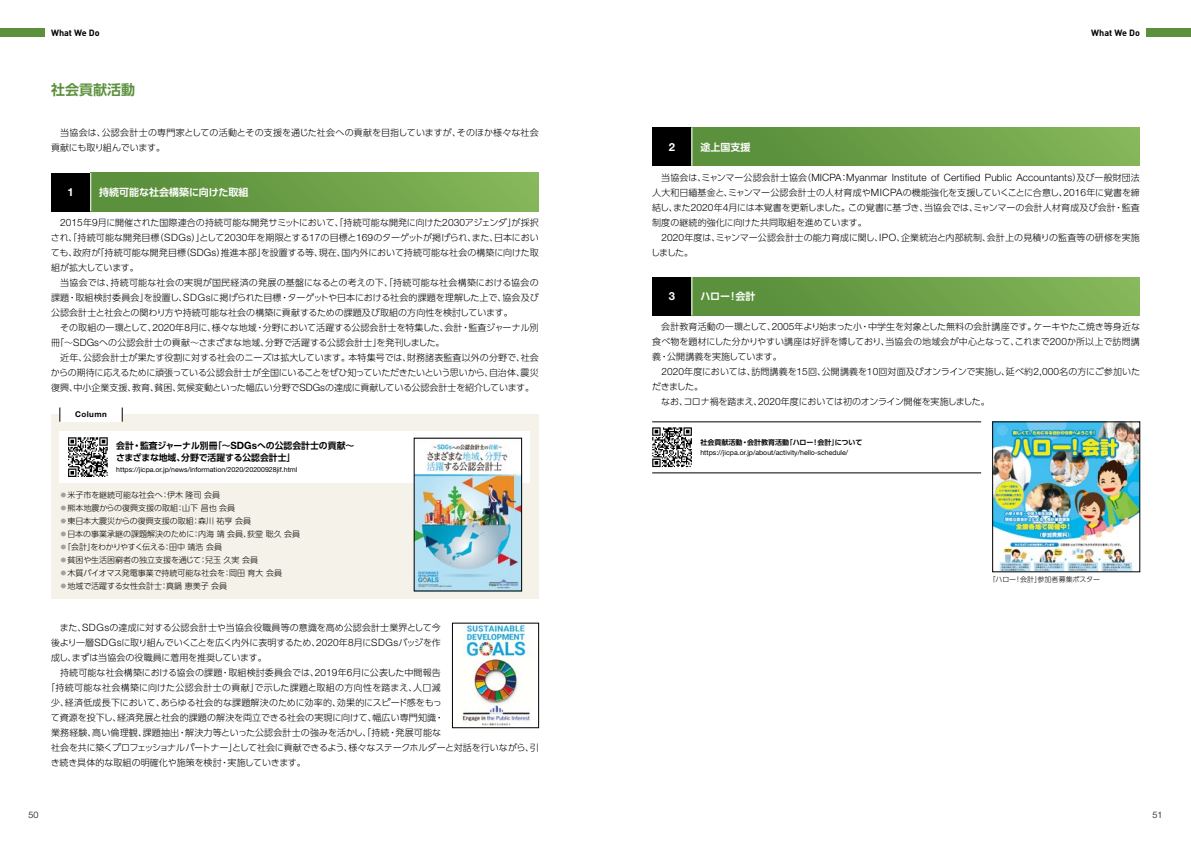
<style>
.page{position:relative;width:1191px;height:842px;background:#fff}
.page>*{position:absolute;margin:0;border:0;box-sizing:border-box;transform-origin:0 0}
.t1{font:700 14px "UD Shin Go Pr 6 De";color:#5b903d}
.t2{font:700 11.2px "Helvetica Neue LT Pro";color:#fff}
.t3{font:300 10.1px "Helvetica Neue LT Pro";letter-spacing:.01em;color:#000}
.t4{font:700 10px "UD Shin Go Pr 6 De";color:#fff}
.t5{font:300 9px/15px "UD Shin Go Pr 6";color:#000}
.t6{font:300 9px/15px "UD Shin Go Pr 6";letter-spacing:-.02em;color:#000}
.t7{font:700 9px/12px "UD Shin Go Pr 6 De";color:#000}
.t8{font:300 9px "UD Shin Go Pr 6";letter-spacing:-.035em;color:#000}
.t9{font:300 9px "UD Shin Go Pr 6";letter-spacing:.04em;color:#000}
.t10{font:700 9px "DINOT";color:#000}
.t11{font:300 9px "Helvetica Neue LT Pro";color:#000}
.t12{font:300 8px/13px "UD Shin Go Pr 6";color:#000}
.t13{font:700 8px "Helvetica Neue LT Pro";letter-spacing:.05em;color:#000}
.t14{font:7px "Helvetica Neue LT Pro";color:#000}
.t15{font:700 7px "UD Shin Go Pr 6 De";color:#000}
.t16{font:300 7px "UD Shin Go Pr 6";letter-spacing:-.02em;color:#000}
.s1{font-family:"Helvetica Neue LT Pro";font-size:10.1px}
.s2{color:#9fa0a0}
.s3{font-family:"UD Shin Go Pr 6";font-size:9px}
</style>
<div class="page">
<div style="left:51px;top:173px;width:40px;height:38px;background:#000"></div>
<div style="left:91px;top:173px;width:448px;height:38px;background:linear-gradient(to right,#558a38,#85b659)"></div>
<hr style="left:90px;top:173px;width:1px;height:38px;background:#fff">
<div style="left:652px;top:128px;width:40px;height:38px;background:#000"></div>
<div style="left:692px;top:128px;width:448px;height:38px;background:linear-gradient(to right,#558a38,#85b659)"></div>
<hr style="left:691px;top:128px;width:1px;height:38px;background:#fff">
<div style="left:652px;top:277px;width:40px;height:38px;background:#000"></div>
<div style="left:692px;top:277px;width:448px;height:38px;background:linear-gradient(to right,#558a38,#85b659)"></div>
<hr style="left:691px;top:277px;width:1px;height:38px;background:#fff">
<div style="left:51px;top:415px;width:488px;height:184px;background:#f5f2e9"></div>
<div style="left:60px;top:407px;width:62px;height:15px;background:#fff"></div>
<svg style="left:60px;top:407px;width:1px;height:15px"></svg>
<svg style="left:122px;top:407px;width:1px;height:15px"></svg>
<div style="left:60px;top:432px;width:470px;height:51px;background:#fff"></div>
<svg style="left:68px;top:437px;width:40px;height:40px"></svg>
<img style="left:416px;top:443px;width:104px;height:146px">
<div style="left:414px;top:438px;width:108px;height:153px;border:1px solid #000"></div>
<img style="left:462px;top:625px;width:68px;height:101px">
<div style="left:452px;top:623px;width:87px;height:105px;border:1px solid #000"></div>
<hr style="left:652px;top:422px;width:329px;height:1px;background:#000">
<hr style="left:652px;top:473px;width:329px;height:1px;background:#000">
<svg style="left:652px;top:427px;width:40px;height:40px"></svg>
<div style="left:1145px;top:28px;width:46px;height:9px;background:#5b903d"></div>
<div style="left:0;top:28px;width:45px;height:9px;background:#5b903d"></div>
<img style="left:994px;top:424px;width:144px;height:146px">
<div style="left:992px;top:422px;width:148px;height:150px;border:1px solid #000"></div>
<p class="t10" style="left:51px;top:26px;width:50px">What We Do</p>
<p class="t10" style="left:1091px;top:26px;width:50px">What We Do</p>
<h1 class="t1" style="left:51px;top:78px;width:86px">社会貢献活動</h1>
<p class="t5" style="left:51px;top:124px;width:489px">　当協会は、公認会計士の専門家としての活動とその支援を通じた社会への貢献を目指していますが、そのほか様々な社会貢献にも取り組んでいます。</p>
<p class="t2" style="left:68px;top:185px;width:8px">1</p>
<p class="t4" style="left:99px;top:184px;width:151px">持続可能な社会構築に向けた取組</p>
<p class="t5" style="left:51px;top:215px;width:489px;text-indent:9px"><span class="s1">2015</span>年<span class="s1">9</span>月に開催された国際連合の持続可能な開発サミットにおいて、「持続可能な開発に向けた<span class="s1">2030</span>アジェンダ」が採択され、「持続可能な開発目標（<span class="s1">SDGs</span>）」として<span class="s1">2030</span>年を期限とする<span class="s1">17</span>の目標と<span class="s1">169</span>のターゲットが掲げられ、また、日本においても、政府が「持続可能な開発目標（<span class="s1">SDGs</span>）推進本部」を設置する等、現在、国内外において持続可能な社会の構築に向けた取組が拡大しています。<br>　当協会では、持続可能な社会の実現が国民経済の発展の基盤になるとの考えの下、「持続可能な社会構築における協会の課題・取組検討委員会」を設置し、<span class="s1">SDGs</span>に掲げられた目標・ターゲットや日本における社会的課題を理解した上で、協会及び公認会計士と社会との関わり方や持続可能な社会の構築に貢献するための課題及び取組の方向性を検討しています。<br>　その取組の一環として、<span class="s1">2020</span>年<span class="s1">8</span>月に、様々な地域・分野において活躍する公認会計士を特集した、会計・監査ジャーナル別冊「～<span class="s1">SDGs</span>への公認会計士の貢献～さまざまな地域、分野で活躍する公認会計士」を発刊しました。<br>　近年、公認会計士が果たす役割に対する社会のニーズは拡大しています。本特集号では、財務諸表監査以外の分野で、社会からの期待に応えるために頑張っている公認会計士が全国にいることをぜひ知っていただきたいという思いから、自治体、震災復興、中小企業支援、教育、貧困、気候変動といった幅広い分野で<span class="s1">SDGs</span>の達成に貢献している公認会計士を紹介しています。</p>
<p class="t13" style="left:75px;top:410px;width:33px">Column</p>
<p class="t7" style="left:116px;top:440px;width:240px">会計・監査ジャーナル別冊「～<span class="s1">SDGs</span>への公認会計士の貢献～さまざまな地域、分野で活躍する公認会計士」</p>
<p class="t14" style="left:116px;top:465px;width:183px">https://jicpa.or.jp/news/information/2020/20200928jif.html</p>
<p class="t12" style="left:60px;top:488px;width:242px"><span class="s2">⃝</span>米子市を継続可能な社会へ：伊木隆司会員<br><span class="s2">⃝</span>熊本地震からの復興支援の取組：山下昌也会員<br><span class="s2">⃝</span>東日本大震災からの復興支援の取組：森川祐亨会員<br><span class="s2">⃝</span>日本の事業承継の課題解決のために：内海靖会員、荻堂聡久会員<span class="s2">⃝</span>「会計」をわかりやすく伝える：田中靖浩会員<br><span class="s2">⃝</span>貧困や生活困窮者の独立支援を通じて：兒玉久実会員<br><span class="s2">⃝</span>木質バイオマス発電事業で持続可能な社会を：岡田育大会員<br><span class="s2">⃝</span>地域で活躍する女性会計士：真鍋恵美子会員</p>
<p class="t5" style="left:51px;top:620px;width:391px">　また、<span class="s1">SDGs</span>の達成に対する公認会計士や当協会役職員等の意識を高め公認会計士業界として今</p>
<p class="t8" style="left:51px;top:635px;width:391px">後より一層<span class="s1">SDGs</span>に取り組んでいくことを広く内外に表明するため、<span class="s1">2020</span>年<span class="s1">8</span>月に<span class="s1">SDGs</span>バッジを作</p>
<p class="t5" style="left:51px;top:650px;width:217px">成し、まずは当協会の役職員に着用を推奨しています。</p>
<p class="t5" style="left:51px;top:665px;width:391px">　持続可能な社会構築における協会の課題・取組検討委員会では、<span class="s1">2019</span>年<span class="s1">6</span>月に公表した中間報告</p>
<p class="t9" style="left:46px;top:680px;width:396px">「持続可能な社会構築に向けた公認会計士の貢献」で示した課題と取組の方向性を踏まえ、人口減</p>
<p class="t5" style="left:51px;top:695px;width:392px">少、経済低成長下において、あらゆる社会的な課題解決のために効率的、効果的にスピード感をもっ</p>
<p class="t5" style="left:51px;top:710px;width:394px">て資源を投下し、経済発展と社会的課題の解決を両立できる社会の実現に向けて、幅広い専門知識・</p>
<p class="t5" style="left:51px;top:725px;width:391px">業務経験、高い倫理観、課題抽出・解決力等といった公認会計士の強みを活かし、「持続・発展可能な</p>
<p class="t6" style="left:51px;top:740px;width:489px">社会を共に築くプロフェッショナルパートナー」として社会に貢献できるよう、様々なステークホルダーと対話を行いながら、引</p>
<p class="t5" style="left:51px;top:755px;width:256px">き続き具体的な取組の明確化や施策を検討・実施していきます。</p>
<p class="t2" style="left:668px;top:140px;width:8px">2</p>
<p class="t4" style="left:700px;top:139px;width:51px">途上国支援</p>
<p class="t3" style="left:652px;top:171px;width:489px"><span class="s3">　当協会は、ミャンマー公認会計士協会（</span>MICPA<span class="s3">：</span>Myanmar Institute of Certified Public Accountants<span class="s3">）及び一般財団法</span></p>
<p class="t5" style="left:652px;top:185px;width:489px;text-align:justify">人大和日緬基金と、ミャンマー公認会計士の人材育成や<span class="s1">MICPA</span>の機能強化を支援していくことに合意し、<span class="s1">2016</span>年に覚書を締結し、また<span class="s1">2020</span>年４月には本覚書を更新しました。この覚書に基づき、当協会では、ミャンマーの会計人材育成及び会計・監査制度の継続的強化に向けた共同取組を進めています。</p>
<p class="t5" style="left:651px;top:230px;width:490px;text-indent:10px"><span class="s1">2020</span>年度は、ミャンマー公認会計士の能力育成に関し、<span class="s1">IPO</span>、企業統治と内部統制、会計上の見積りの監査等の研修を実施しました。</p>
<p class="t2" style="left:668px;top:289px;width:8px">3</p>
<p class="t4" style="left:700px;top:288px;width:57px">ハロー！会計</p>
<p class="t5" style="left:652px;top:319px;width:489px;text-align:justify">　会計教育活動の一環として、<span class="s1">2005</span>年より始まった小・中学生を対象とした無料の会計講座です。ケーキやたこ焼き等身近な食べ物を題材にした分かりやすい講座は好評を博しており、当協会の地域会が中心となって、これまで<span class="s1">200</span>か所以上で訪問講義・公開講義を実施しています。</p>
<p class="t6" style="left:652px;top:364px;width:489px;text-indent:9px"><span class="s1">2020</span>年度においては、訪問講義を<span class="s1">15</span>回、公開講義を<span class="s1">10</span>回対面及びオンラインで実施し、延べ約<span class="s1">2,000</span>名の方にご参加いただきました。<br>　なお、コロナ禍を踏まえ、<span class="s1">2020</span>年度においては初のオンライン開催を実施しました。</p>
<p class="t15" style="left:700px;top:436px;width:163px">社会貢献活動・会計教育活動「ハロー！会計」について</p>
<p class="t14" style="left:700px;top:448px;width:149px">https://jicpa.or.jp/about/activity/hello-schedule/</p>
<p class="t16" style="left:988px;top:574px;width:113px">「ハロー！会計」参加者募集ポスター</p>
<p class="t11" style="left:28px;top:809px;width:12px">50</p>
<p class="t11" style="left:1152px;top:809px;width:12px">51</p>
</div>
